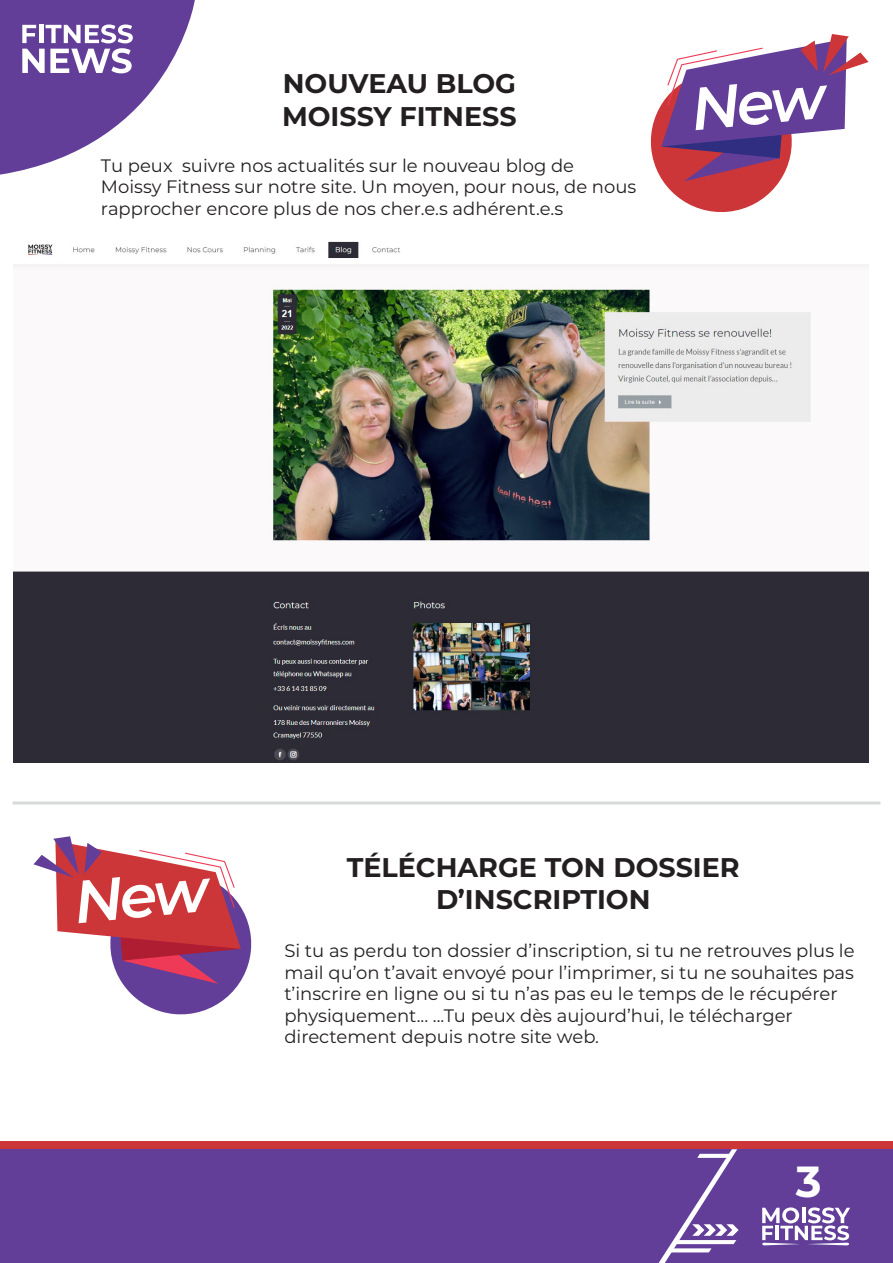
<style>
.page{position:relative;width:893px;height:1263px;background:#fff}
.page>*{position:absolute;margin:0;border:0;box-sizing:border-box;transform-origin:0 0}
.t1{font:700 43.5px "Montserrat";color:#fff}
.t2{font:700 27px/32.4px "Montserrat";color:#231f20}
.t3{font:18px/21.6px "Montserrat";color:#231f20}
</style>
<div class="page">
<hr style="left:13px;top:801px;width:867px;height:3px;background:#d7d9d8">
<svg style="left:650px;top:34px;width:219px;height:178px"></svg>
<img style="left:14px;top:241px;width:855px;height:522px">
<svg style="left:33px;top:836px;width:219px;height:179px"></svg>
<div style="left:0;top:1141px;width:893px;height:22px;background:#cd3639"></div>
<div style="left:0;top:1149px;width:893px;height:114px;background:#623e99"></div>
<svg style="left:659px;top:1149px;width:80px;height:114px"></svg>
<svg style="left:762px;top:1207px;width:88px;height:38px"></svg>
<svg style="left:0;top:0;width:195px;height:175px"></svg>
<h2 class="t2" style="left:282px;top:66px;width:236px">NOUVEAU BLOG<br>MOISSY FITNESS</h2>
<p class="t3" style="left:101px;top:154px;width:537px">Tu peux suivre nos actualités sur le nouveau blog de<br>Moissy Fitness sur notre site. Un moyen, pour nous, de nous rapprocher encore plus de nos cher.e.s adhérent.e.s</p>
<h2 class="t2" style="left:347px;top:850px;width:394px;text-align:center">TÉLÉCHARGE TON DOSSIER<br>D’INSCRIPTION</h2>
<p class="t3" style="left:284px;top:939px;width:572px">Si tu as perdu ton dossier d’inscription, si tu ne retrouves plus le mail qu’on t’avait envoyé pour l’imprimer, si tu ne souhaites pas t’inscrire en ligne ou si tu n’as pas eu le temps de le récupérer physiquement... ...Tu peux dès aujourd’hui, le télécharger directement depuis notre site web.</p>
<h1 class="t1" style="left:796px;top:1150px;width:27px">3</h1>
</div>
